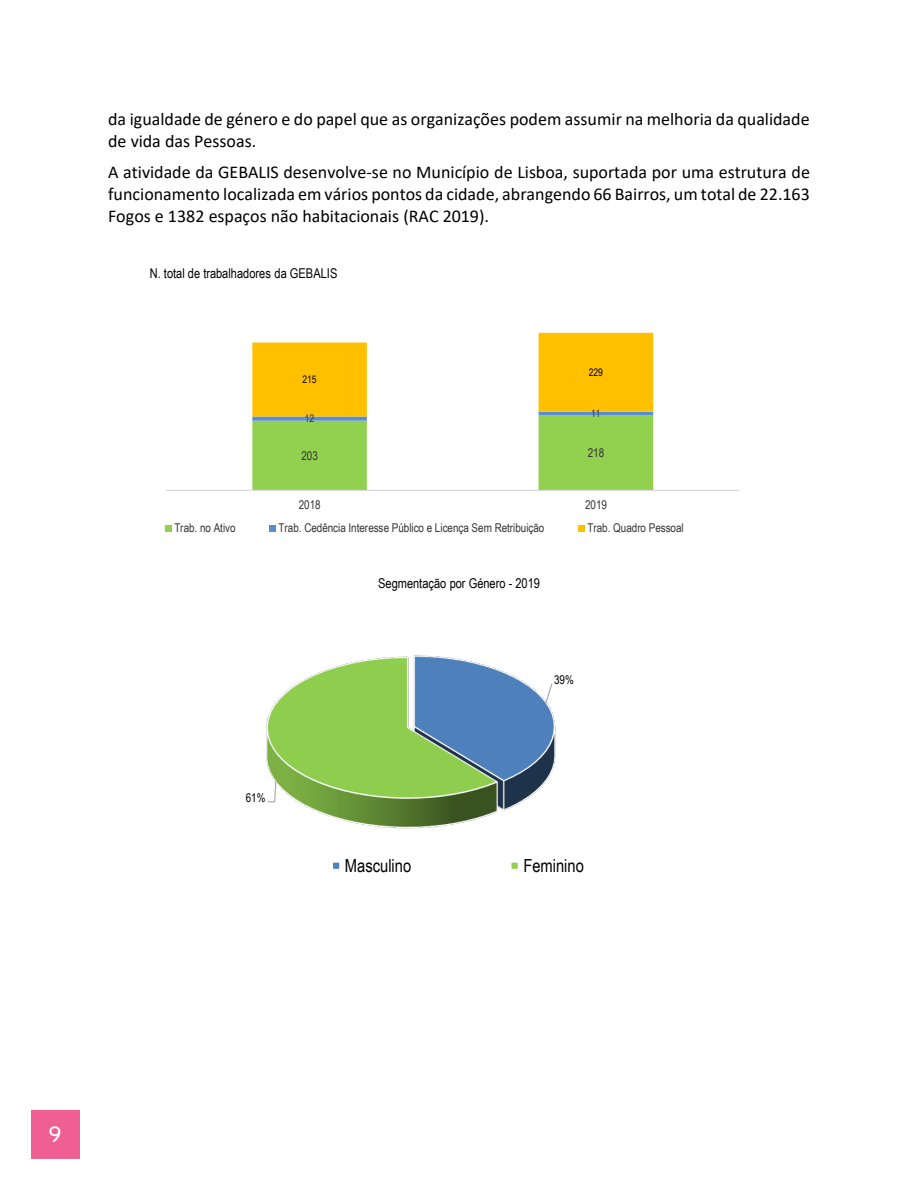
<style>
.page{position:relative;width:918px;height:1188px;background:#fff}
.page>*{position:absolute;margin:0;border:0;box-sizing:border-box;transform-origin:0 0}
.t1{font:italic 700 27px "Calibri";color:#fff}
.t2{font:500 22.2px "Morebi Rounded";color:#fff}
.t3{font:18px/21.9px "Calibri";color:#000}
.t4{font:18px "Arial Narrow";color:#000}
.t5{font:13.5px "Arial Narrow";color:#000}
.t6{font:12px "Arial Narrow";letter-spacing:-.005em;color:#333}
.t7{font:12px "Arial Narrow";color:#000}
.t8{font:10.5px "Arial Narrow";letter-spacing:-.01em;color:#000}
.t9{font:10.5px "Arial Narrow";color:#333}
</style>
<div class="page">
<img style="left:31px;top:1110px;width:48px;height:1px">
<svg style="left:252px;top:333px;width:401px;height:157px"></svg>
<hr style="left:166px;top:490px;width:573px;height:1px;background:#d9d9d9">
<svg style="left:166px;top:525px;width:6px;height:6px"></svg>
<svg style="left:270px;top:525px;width:6px;height:6px"></svg>
<svg style="left:579px;top:525px;width:6px;height:6px"></svg>
<img style="left:266px;top:655px;width:290px;height:174px">
<svg style="left:544px;top:682px;width:9px;height:23px"></svg>
<svg style="left:267px;top:780px;width:10px;height:23px"></svg>
<div style="left:332px;top:861px;width:9px;height:9px;background:#4f81bd"></div>
<div style="left:330px;top:860px;width:12px;height:12px;border:3px solid #fff"></div>
<div style="left:510px;top:861px;width:9px;height:9px;background:#92d050"></div>
<div style="left:509px;top:860px;width:12px;height:12px;border:3px solid #fff"></div>
<div style="left:31px;top:1111px;width:49px;height:48px;background:#f05f91"></div>
<p class="t3" style="left:108px;top:108px;width:703px">da igualdade de género e do papel que as organizações podem assumir na melhoria da qualidade de vida das Pessoas.</p>
<p class="t3" style="left:108px;top:161px;width:703px;text-align:justify">A atividade da GEBALIS desenvolve-se no Município de Lisboa, suportada por uma estrutura de funcionamento localizada em vários pontos da cidade, abrangendo 66 Bairros, um total de 22.163<br>Fogos e 1382 espaços não habitacionais (RAC 2019).</p>
<p class="t5" style="left:150px;top:264px;width:189px">N. total de trabalhadores da GEBALIS</p>
<p class="t8" style="left:303px;top:372px;width:16px">215</p>
<p class="t9" style="left:305px;top:411px;width:11px">12</p>
<p class="t8" style="left:589px;top:365px;width:16px">229</p>
<p class="t9" style="left:591px;top:406px;width:11px">11</p>
<p class="t6" style="left:301px;top:447px;width:18px">203</p>
<p class="t6" style="left:588px;top:444px;width:18px">218</p>
<p class="t6" style="left:299px;top:496px;width:23px">2018</p>
<p class="t6" style="left:585px;top:496px;width:23px">2019</p>
<p class="t6" style="left:174px;top:519px;width:63px">Trab. no Ativo</p>
<p class="t6" style="left:279px;top:519px;width:267px">Trab. Cedência Interesse Público e Licença Sem Retribuição</p>
<p class="t6" style="left:588px;top:519px;width:98px">Trab. Quadro Pessoal</p>
<p class="t7" style="left:246px;top:789px;width:21px">61%</p>
<p class="t5" style="left:378px;top:574px;width:163px">Segmentação por Género - 2019</p>
<p class="t7" style="left:554px;top:671px;width:21px">39%</p>
<p class="t4" style="left:345px;top:852px;width:68px">Masculino</p>
<p class="t4" style="left:523px;top:852px;width:62px">Feminino</p>
<h1 class="t1" style="left:58px;top:1106px;width:15px">9</h1>
<p class="t2" style="left:48px;top:1118px;width:15px">9</p>
</div>
